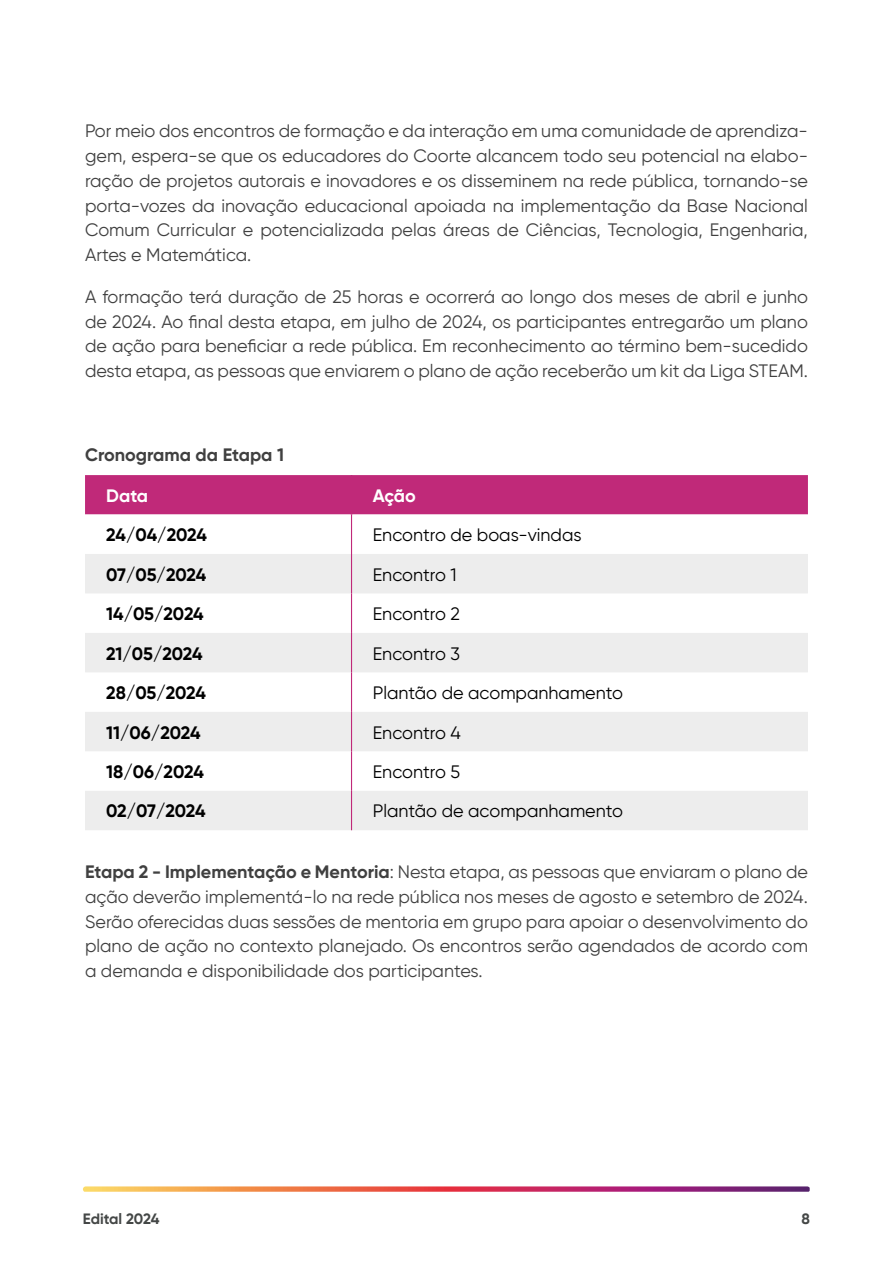
<style>
.page{position:relative;width:893px;height:1263px;background:#fff}
.page>*{position:absolute;margin:0;border:0;box-sizing:border-box;transform-origin:0 0}
.t1{font:18px/24.8px "Gilroy";color:#404040;text-align:justify}
.t2{font:18px "Gilroy";color:#000}
.t3{font:700 18px "Gilroy";letter-spacing:-.015em;color:#000}
.t4{font:700 18px "Gilroy";color:#404040}
.t5{font:700 18px "Gilroy";letter-spacing:-.005em;color:#fff}
.t6{font:700 15px "Gilroy";letter-spacing:-.01em;color:#444746}
.s1{font-weight:700}
</style>
<div class="page">
<svg style="left:83px;top:1186px;width:727px;height:6px;background:#d1696d"></svg>
<div style="left:85px;top:475px;width:723px;height:39px;background:#c02979"></div>
<svg style="left:85px;top:554px;width:723px;height:276px;fill:#ededed"></svg>
<hr style="left:351px;top:475px;width:1px;height:39px;background:#c02979">
<hr style="left:351px;top:514px;width:1px;height:40px;background:#c02979">
<hr style="left:351px;top:554px;width:1px;height:39px;background:#c02979">
<hr style="left:351px;top:593px;width:1px;height:40px;background:#c02979">
<hr style="left:351px;top:633px;width:1px;height:39px;background:#c02979">
<hr style="left:351px;top:672px;width:1px;height:40px;background:#c02979">
<hr style="left:351px;top:712px;width:1px;height:39px;background:#c02979">
<hr style="left:351px;top:751px;width:1px;height:40px;background:#c02979">
<hr style="left:351px;top:791px;width:1px;height:39px;background:#c02979">
<p class="t1" style="left:85px;top:118px;width:724px">Por meio dos encontros de formação e da interação em uma comunidade de aprendiza&shy;gem, espera-se que os educadores do Coorte alcancem todo seu potencial na elabo&shy;ração de projetos autorais e inovadores e os disseminem na rede pública, tornando-se porta-vozes da inovação educacional apoiada na implementação da Base Nacional Comum Curricular e potencializada pelas áreas de Ciências, Tecnologia, Engenharia, Artes e Matemática.</p>
<p class="t1" style="left:85px;top:284px;width:724px">A formação terá duração de 25 horas e ocorrerá ao longo dos meses de abril e junho de 2024. Ao final desta etapa, em julho de 2024, os participantes entregarão um plano de ação para beneficiar a rede pública. Em reconhecimento ao término bem-sucedido desta etapa, as pessoas que enviarem o plano de ação receberão um kit da Liga STEAM.</p>
<p class="t4" style="left:85px;top:443px;width:200px">Cronograma da Etapa 1</p>
<p class="t5" style="left:106px;top:484px;width:43px">Data</p>
<p class="t5" style="left:373px;top:484px;width:45px">Ação</p>
<p class="t3" style="left:106px;top:524px;width:102px">24/04/2024</p>
<p class="t2" style="left:373px;top:524px;width:210px">Encontro de boas-vindas</p>
<p class="t3" style="left:106px;top:563px;width:101px">07/05/2024</p>
<p class="t2" style="left:373px;top:563px;width:85px">Encontro 1</p>
<p class="t3" style="left:106px;top:603px;width:99px">14/05/2024</p>
<p class="t2" style="left:373px;top:603px;width:89px">Encontro 2</p>
<p class="t3" style="left:106px;top:642px;width:98px">21/05/2024</p>
<p class="t2" style="left:373px;top:642px;width:89px">Encontro 3</p>
<p class="t3" style="left:106px;top:681px;width:101px">28/05/2024</p>
<p class="t2" style="left:373px;top:682px;width:252px">Plantão de acompanhamento</p>
<p class="t3" style="left:106px;top:721px;width:96px">11/06/2024</p>
<p class="t2" style="left:373px;top:721px;width:90px">Encontro 4</p>
<p class="t3" style="left:106px;top:760px;width:99px">18/06/2024</p>
<p class="t2" style="left:373px;top:761px;width:89px">Encontro 5</p>
<p class="t3" style="left:106px;top:800px;width:101px">02/07/2024</p>
<p class="t2" style="left:373px;top:800px;width:252px">Plantão de acompanhamento</p>
<p class="t1" style="left:85px;top:859px;width:724px"><span class="s1">Etapa 2 - Implementação e Mentoria</span>: Nesta etapa, as pessoas que enviaram o plano de ação deverão implementá-lo na rede pública nos meses de agosto e setembro de 2024.<br>Serão oferecidas duas sessões de mentoria em grupo para apoiar o desenvolvimento do plano de ação no contexto planejado. Os encontros serão agendados de acordo com a demanda e disponibilidade dos participantes.</p>
<p class="t6" style="left:83px;top:1209px;width:78px">Edital 2024</p>
<p class="t6" style="left:801px;top:1209px;width:10px">8</p>
</div>
